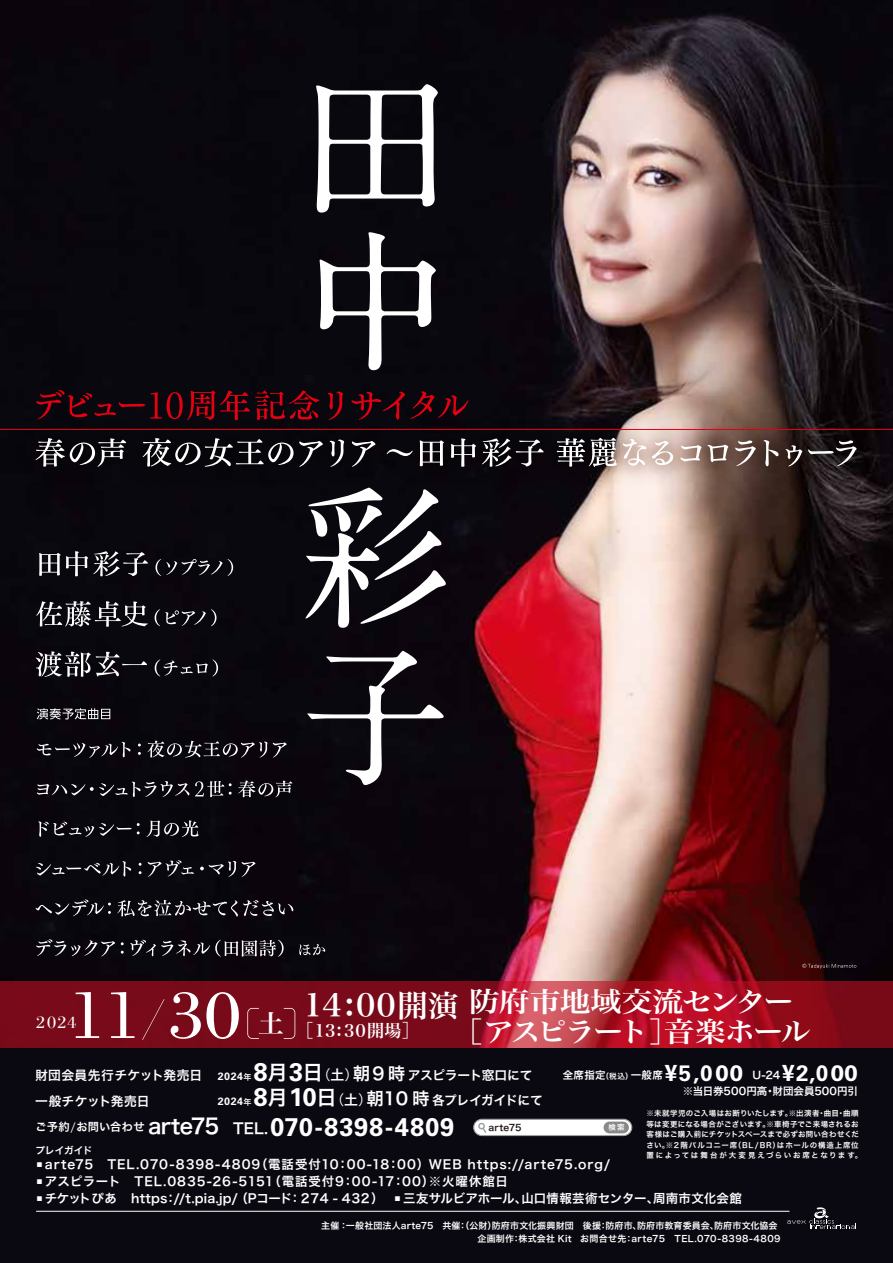
<style>
.page{position:relative;width:893px;height:1263px;background:#fff}
.page>*{position:absolute;margin:0;border:0;box-sizing:border-box;transform-origin:0 0}
.t1{font:72.3px "Bodoni BT";color:#fff}
.t2{font:31.5px "Hira Min Pro N W6";color:#fff}
.t3{font:27.75px/29.7px "Hira Min Pro N W6";letter-spacing:-.08em;color:#fff;text-align:center;scale:1.11 1}
.t4{font:700 25.5px "Univers LT Std";letter-spacing:.03em;color:#fff}
.t5{font:25.5px "Hira Min Pro N W6";color:#fff}
.t6{font:700 22.35px "Univers LT Std";letter-spacing:.075em;color:#fff}
.t7{font:18px "Bodoni BT";color:#fff}
.t8{font:16.95px "Hira Min Pro N W6";color:#fff}
.t9{font:12.75px "Hira Kaku Pro N W6";letter-spacing:-.015em;color:#fff}
.t10{font:12.75px/25.5px "Hira Kaku Pro N W6";letter-spacing:.025em;color:#fff}
.t11{font:12.45px "Hira Kaku Pro N W6";letter-spacing:.015em;color:#fff}
.t12{font:12.45px "Hira Kaku Pro N W6";letter-spacing:.075em;color:#fff}
.t13{font:12.45px "Hira Kaku Pro N W6";letter-spacing:.07em;color:#fff}
.t14{font:700 10.65px "Univers LT Std";letter-spacing:.045em;color:#fff}
.t15{font:10.5px "Hira Kaku Pro N W6";color:#fff}
.t16{font:9.75px "Hira Kaku Pro N W6";letter-spacing:-.02em;color:#fff}
.t17{font:9.15px "Hira Kaku Pro N W6";letter-spacing:.015em;color:#221815}
.t18{font:9px/12.8px "Hira Kaku Pro N W6";letter-spacing:.02em;color:#fff}
.t19{font:7.5px/10.5px "Hira Kaku Pro N W6";letter-spacing:.055em;color:#fff}
.s1{font-size:30.3px}
.s2{font-size:17.7px}
.s3{font-size:17.1px}
.s4{font-family:"Hira Kaku Pro N W6";font-weight:400;font-size:8.1px}
.s5{font-family:"Univers LT Std";font-weight:700;font-size:25.5px}
.s6{font-size:20.4px}
.s7{font-family:"Hira Kaku Pro N W3";font-size:13.8px}
.s8{font-size:13.8px}
.s9{font-size:17.4px}
.s10{font-family:"Hira Kaku Pro N W6";font-weight:400;font-size:10.5px}
.s11{font-family:"Hira Kaku Pro N W6";font-weight:400;font-size:7.65px}
.s12{font-family:"Hira Kaku Pro N W6";font-weight:400;font-size:21px}
.s13{font-family:"Hira Kaku Pro N W6";font-weight:400;font-size:14.85px}
</style>
<div class="page">
<img style="left:0;top:0;width:893px;height:981px">
<svg style="left:0;top:981px;width:893px;height:67px;background:#901222"></svg>
<div style="left:0;top:1048px;width:893px;height:215px;background:#0a0810"></div>
<svg style="left:142px;top:999px;width:22px;height:41px"></svg>
<svg style="left:787px;top:1207px;width:69px;height:22px"></svg>
<svg style="left:802px;top:964px;width:54px;height:5px"></svg>
<hr style="left:36px;top:1211px;width:753px;height:1px;background:#fff">
<svg style="left:247px;top:1008px;width:12px;height:31px"></svg>
<svg style="left:284px;top:1008px;width:11px;height:31px"></svg>
<svg style="left:316px;top:84px;width:122px;height:129px"></svg>
<svg style="left:320px;top:232px;width:116px;height:138px"></svg>
<svg style="left:305px;top:522px;width:141px;height:106px"></svg>
<svg style="left:307px;top:651px;width:137px;height:134px;background:#2d2a30"></svg>
<svg style="left:473px;top:1119px;width:159px;height:17px;background:#e0e0e0"></svg>
<svg style="left:37px;top:708px;width:73px;height:11px"></svg>
<svg style="left:37px;top:742px;width:93px;height:16px"></svg>
<svg style="left:148px;top:741px;width:119px;height:16px;background:#3d3a40"></svg>
<svg style="left:273px;top:742px;width:14px;height:15px"></svg>
<svg style="left:37px;top:781px;width:152px;height:16px;background:#2c2a30"></svg>
<svg style="left:195px;top:781px;width:37px;height:16px"></svg>
<svg style="left:238px;top:780px;width:54px;height:17px"></svg>
<svg style="left:38px;top:821px;width:102px;height:16px;background:#2a282d"></svg>
<svg style="left:146px;top:820px;width:53px;height:17px"></svg>
<svg style="left:36px;top:861px;width:95px;height:15px"></svg>
<svg style="left:139px;top:863px;width:3px;height:11px"></svg>
<svg style="left:148px;top:860px;width:46px;height:17px"></svg>
<svg style="left:200px;top:861px;width:36px;height:16px"></svg>
<svg style="left:242px;top:862px;width:13px;height:15px"></svg>
<svg style="left:36px;top:899px;width:75px;height:17px"></svg>
<svg style="left:117px;top:900px;width:176px;height:16px;background:#39363c"></svg>
<svg style="left:36px;top:939px;width:79px;height:17px"></svg>
<svg style="left:130px;top:940px;width:154px;height:17px;background:#3b383e"></svg>
<svg style="left:299px;top:944px;width:26px;height:11px"></svg>
<img style="left:0;top:383px;width:893px;height:139px">
<svg style="left:36px;top:438px;width:90px;height:29px;background:#413f43"></svg>
<svg style="left:143px;top:438px;width:180px;height:29px;background:#39383c"></svg>
<svg style="left:330px;top:440px;width:14px;height:27px"></svg>
<svg style="left:352px;top:441px;width:23px;height:26px"></svg>
<svg style="left:387px;top:449px;width:26px;height:7px"></svg>
<svg style="left:420px;top:440px;width:24px;height:26px"></svg>
<svg style="left:451px;top:438px;width:25px;height:29px"></svg>
<svg style="left:482px;top:438px;width:62px;height:29px;background:#3d3a3f"></svg>
<svg style="left:557px;top:438px;width:60px;height:29px"></svg>
<svg style="left:623px;top:439px;width:23px;height:27px"></svg>
<svg style="left:652px;top:441px;width:21px;height:24px"></svg>
<svg style="left:680px;top:445px;width:21px;height:16px"></svg>
<svg style="left:707px;top:445px;width:21px;height:17px"></svg>
<svg style="left:735px;top:440px;width:21px;height:26px"></svg>
<svg style="left:764px;top:440px;width:14px;height:26px"></svg>
<svg style="left:786px;top:445px;width:16px;height:21px"></svg>
<svg style="left:808px;top:440px;width:49px;height:26px"></svg>
<svg style="left:39px;top:551px;width:109px;height:25px;background:#424146"></svg>
<svg style="left:155px;top:559px;width:67px;height:17px"></svg>
<svg style="left:228px;top:559px;width:5px;height:17px"></svg>
<svg style="left:36px;top:601px;width:112px;height:26px;background:#49484d"></svg>
<svg style="left:155px;top:609px;width:61px;height:17px"></svg>
<svg style="left:36px;top:651px;width:111px;height:26px;background:#3f3e43"></svg>
<svg style="left:155px;top:659px;width:63px;height:17px"></svg>
<h1 class="t1" style="left:69px;top:970px;width:173px">11 30</h1>
<h3 class="t7" style="left:36px;top:1011px;width:42px">2024</h3>
<h3 class="t5" style="left:258px;top:1001px;width:27px">土</h3>
<h2 class="t2" style="left:304px;top:978px;width:157px">14:00<span class="s1">開演</span></h2>
<h3 class="t8" style="left:296px;top:1016px;width:124px"><span class="s2">［</span>13:30<span class="s3">開場</span><span class="s2">］</span></h3>
<h3 class="t3" style="left:453px;top:984px;width:324px">防府市地域交流センター［アスピラート］音楽ホール</h3>
<h3 class="t10" style="left:35px;top:1062px;width:169px">財団会員先行チケット発売日一般チケット発売日</h3>
<h3 class="t14" style="left:218px;top:1070px;width:35px">2024<span class="s4">年</span></h3>
<h3 class="t9" style="left:254px;top:1063px;width:280px"><span class="s5">8</span><span class="s6">月</span><span class="s5">3</span><span class="s6">日</span><span class="s7">（</span><span class="s8">土</span><span class="s7">）</span><span class="s9">朝９時</span>アスピラート窓口にて</h3>
<h3 class="t6" style="left:563px;top:1059px;width:296px"><span class="s10">全席指定</span><span class="s11">（税込）</span><span class="s10">一般席</span> ¥5,000 <span class="s10">U-24</span> ¥2,000</h3>
<h3 class="t14" style="left:218px;top:1095px;width:35px">2024<span class="s4">年</span></h3>
<h3 class="t9" style="left:254px;top:1089px;width:291px"><span class="s5">8</span><span class="s6">月</span><span class="s5">10</span><span class="s6">日</span><span class="s7">（</span><span class="s8">土</span><span class="s7">）</span><span class="s9">朝10 時</span>各プレイガイドにて</h3>
<h3 class="t15" style="left:683px;top:1082px;width:177px">※当日券500円高・財団会員500円引</h3>
<h3 class="t4" style="left:35px;top:1112px;width:421px"><sup>ご予約</sup><sup>/</sup><sup>お問い合わせ</sup> <span class="s12">arte75</span> <span class="s13">TEL.</span>070-8398-4809</h3>
<p class="t19" style="left:646px;top:1108px;width:217px">※未就学児のご入場はお断りいたします。※出演者・曲目・曲順等は変更になる場合がございます。※車椅子でご来場されるお客様はご購入前にチケットスペースまで必ずお問い合わせください。※2階バルコニー席（BL /BR）はホールの構造上席位置によっては舞台が大変見えづらいお席となります。</p>
<p class="t17" style="left:488px;top:1119px;width:35px">arte75</p>
<p class="t19" style="left:608px;top:1122px;width:17px">検索</p>
<h3 class="t16" style="left:35px;top:1141px;width:59px">プレイガイド</h3>
<h3 class="t12" style="left:36px;top:1153px;width:575px"><sup>■</sup> arte75　TEL.070-8398-4809（電話受付10：00-18：00）WEB https://arte75.org/</h3>
<h3 class="t13" style="left:36px;top:1170px;width:473px"><sup>■</sup> アスピラート TEL.0835-26-5151（電話受付9：00-17：00）※火曜休館日</h3>
<h3 class="t11" style="left:36px;top:1187px;width:707px"><sup>■</sup> チケットぴあ https：//t.pia.jp/（Pコード：274 - 432） <sup>■</sup> 三友サルビアホール、山口情報芸術センター、周南市文化会館</h3>
<p class="t18" style="left:478px;top:1219px;width:305px;text-indent:-156px">主催：一般社団法人arte75　共催：（公財）防府市文化振興財団　後援：防府市、防府市教育委員会、防府市文化協会企画制作：株式会社 Kit お問合せ先：arte75 TEL.070-8398-4809</p>
</div>
